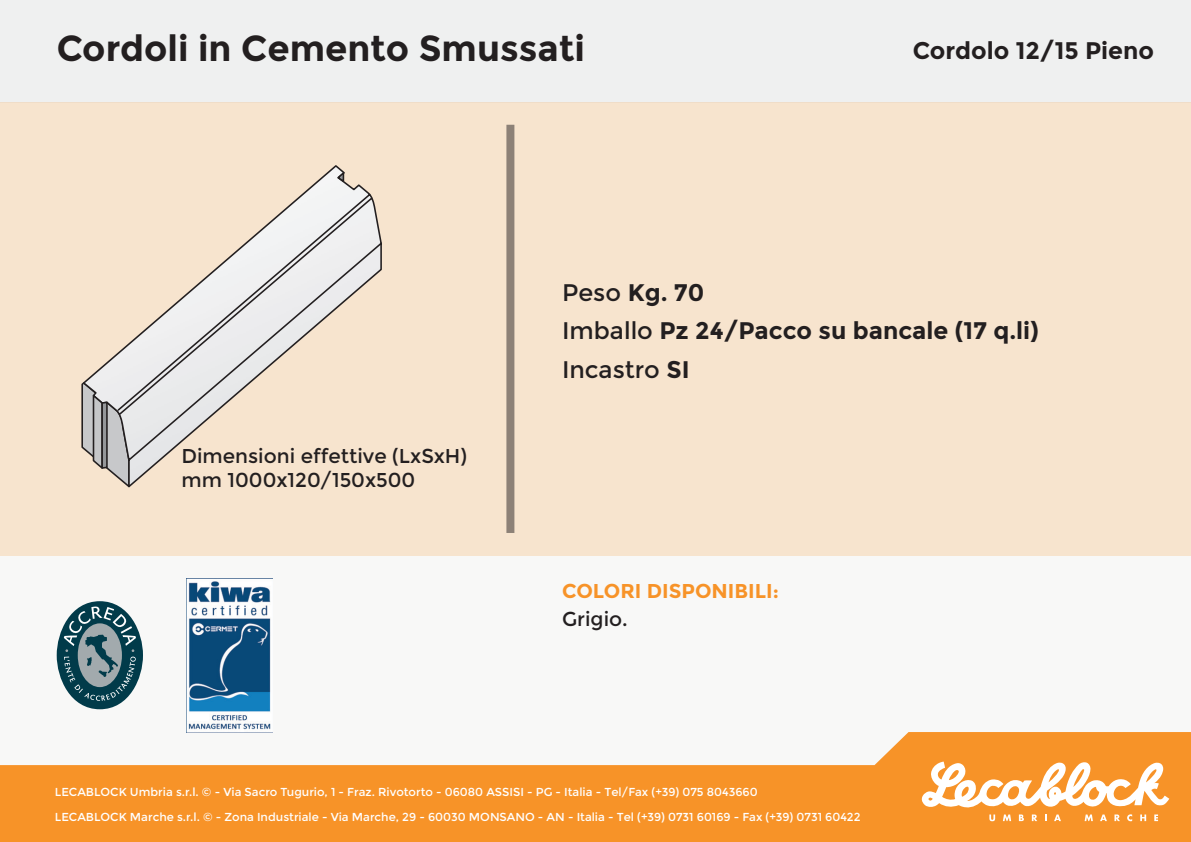
<style>
.page{position:relative;width:1191px;height:842px;background:#f8f8f7}
.page>*{position:absolute;margin:0;border:0;box-sizing:border-box;transform-origin:0 0}
.t1{font:700 36px "Montserrat";color:#231f20}
.t2{font:700 24px "Montserrat";color:#231f20}
.t3{font:24px "Montserrat";color:#231f20}
.t4{font:20px "Montserrat";color:#231f20}
.t5{font:700 20px "Montserrat";color:#f79328}
.t6{font:11.6px "Montserrat";color:#fff}
.s1{font-weight:400}
.s2{font-weight:700}
</style>
<div class="page">
<div style="left:0;top:0;width:1191px;height:102px;background:#eff0f0"></div>
<div style="left:0;top:102px;width:1191px;height:454px;background:#f7e4ce"></div>
<svg style="left:0;top:732px;width:1191px;height:110px;fill:#f79328"></svg>
<div style="left:57px;top:601px;width:86px;height:108px;background:#013b4a;border-radius:50%"></div>
<svg style="left:64px;top:606px;width:72px;height:95px"></svg>
<img style="left:186px;top:578px;width:87px;height:154px">
<div style="left:506px;top:125px;width:8px;height:408px;background:#8d8177"></div>
<svg style="left:921px;top:762px;width:248px;height:59px"></svg>
<svg style="left:85px;top:165px;width:297px;height:321px"></svg>
<svg style="left:336px;top:171px;width:10px;height:13px"></svg>
<svg style="left:81px;top:381px;width:50px;height:107px"></svg>
<p class="t1" style="left:57px;top:27px;width:530px">Cordoli in Cemento Smussati</p>
<p class="t2" style="left:913px;top:36px;width:243px">Cordolo 12/15 Pieno</p>
<p class="t4" style="left:181px;top:444px;width:287px">Dimensioni effettive (LxSxH)</p>
<p class="t4" style="left:181px;top:468px;width:235px">mm 1000x120/150x500</p>
<p class="t2" style="left:562px;top:278px;width:144px"><span class="s1">Peso</span> Kg. 70</p>
<p class="t2" style="left:562px;top:317px;width:478px"><span class="s1">Imballo</span> Pz 24/Pacco su bancale (17 q.li)</p>
<p class="t3" style="left:562px;top:355px;width:129px">Incastro <span class="s2">SI</span></p>
<p class="t5" style="left:562px;top:579px;width:218px">COLORI DISPONIBILI:</p>
<p class="t4" style="left:562px;top:607px;width:67px">Grigio.</p>
<p class="t6" style="left:55px;top:785px;width:704px">LECABLOCK Umbria s.r.l. © - Via Sacro Tugurio, 1 - Fraz. Rivotorto - 06080 ASSISI - PG - Italia - Tel/Fax (+39) 075 8043660</p>
<p class="t6" style="left:55px;top:810px;width:807px">LECABLOCK Marche s.r.l. © - Zona Industriale - Via Marche, 29 - 60030 MONSANO - AN - Italia - Tel (+39) 0731 60169 - Fax (+39) 0731 60422</p>
</div>
